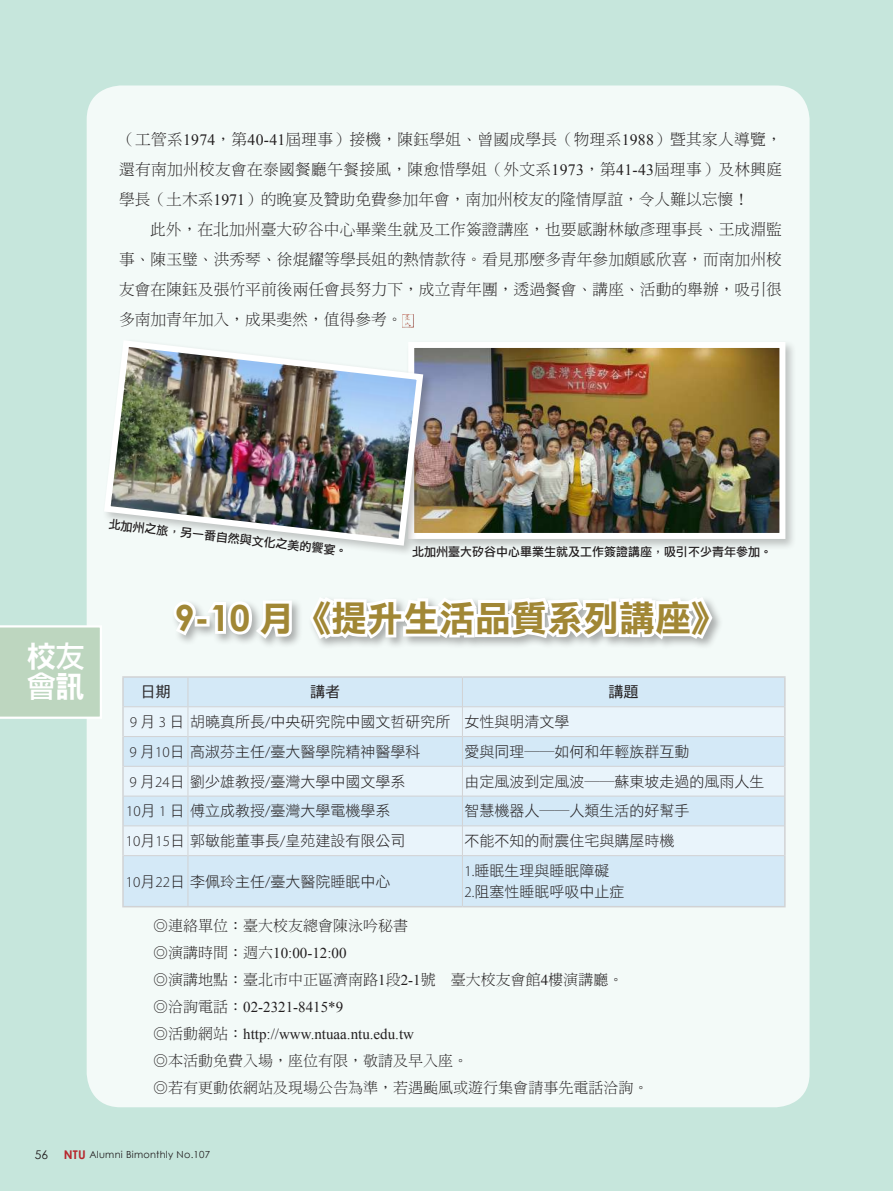
<style>
.page{position:relative;width:893px;height:1191px;background:#c6e6dc}
.page>*{position:absolute;margin:0;border:0;box-sizing:border-box;transform-origin:0 0}
.t1{font:36px "DF Li Hei Std W7";color:#a18735}
.t2{font:30px "DF Hei Std W9";color:#fff}
.t3{font:30px "DF Li Hei Std W5";color:#fff}
.t4{font:15.75px/30px "DF Ming Std W3";color:#231f20;text-align:justify}
.t5{font:15px/29.7px "DF Hei Std W3";color:#231f20}
.t6{font:15px/27px "DF Ming Std W3";color:#231f20}
.t7{font:15px/27px "Times New Roman";color:#231f20}
.t8{font:15px "DF Hei Std W5";color:#231f20}
.t9{font:12px "DF Li Hei Std W5";color:#231f20}
.t10{font:12px "Century Gothic";color:#231f20}
.t11{font:9.75px "Century Gothic";letter-spacing:.025em;color:#231f20}
.s1{font-family:"Times New Roman"}
.s2{font-family:"DF Li Hei Std W5"}
.s3{font-family:"DF Hei Std W9"}
.s4{font-family:"Century Gothic";font-weight:700}
.s5{font-family:"Myriad Pro";font-weight:300}
.s6{font-family:"MS Mincho"}
.s7{font-family:"DF Ming Std W3"}
.s8{font-weight:700;font-size:12px;color:#b7282e}
</style>
<div class="page">
<div style="left:87px;top:85px;width:723px;height:1022px;background:#f3faf8;border-radius:34px"></div>
<img style="left:403px;top:314px;width:11px;height:14px">
<div style="left:406px;top:340px;width:391px;height:210px;background:#231f20;opacity:.25"></div>
<img style="left:434px;top:349px;width:344px;height:183px">
<div style="left:408px;top:342px;width:377px;height:197px;border:6px solid #fff"></div>
<div style="left:102px;top:338px;width:332px;height:219px;background:#231f20;opacity:.25"></div>
<img style="left:102px;top:338px;width:325px;height:211px">
<div style="left:171px;top:595px;width:553px;height:55px;background:#231f20;opacity:.35"></div>
<svg style="left:171px;top:596px;width:124px;height:47px"></svg>
<svg style="left:306px;top:595px;width:411px;height:49px"></svg>
<div style="left:124px;top:677px;width:660px;height:229px;background:#d4e9f7"></div>
<svg style="left:124px;top:707px;width:660px;height:148px;fill:#e9f4fb"></svg>
<hr style="left:122px;top:676px;width:66px;height:1px;background:#d1d2d4">
<hr style="left:122px;top:677px;width:2px;height:30px;background:#d1d2d4">
<hr style="left:188px;top:676px;width:274px;height:1px;background:#d1d2d4">
<hr style="left:462px;top:676px;width:324px;height:1px;background:#d1d2d4">
<hr style="left:784px;top:677px;width:2px;height:30px;background:#d1d2d4">
<hr style="left:122px;top:707px;width:2px;height:29px;background:#d1d2d4">
<hr style="left:784px;top:707px;width:2px;height:29px;background:#d1d2d4">
<hr style="left:122px;top:736px;width:2px;height:30px;background:#d1d2d4">
<hr style="left:784px;top:736px;width:2px;height:30px;background:#d1d2d4">
<hr style="left:122px;top:766px;width:2px;height:30px;background:#d1d2d4">
<hr style="left:784px;top:766px;width:2px;height:30px;background:#d1d2d4">
<hr style="left:122px;top:796px;width:2px;height:30px;background:#d1d2d4">
<hr style="left:784px;top:796px;width:2px;height:30px;background:#d1d2d4">
<hr style="left:122px;top:826px;width:2px;height:29px;background:#d1d2d4">
<hr style="left:784px;top:826px;width:2px;height:29px;background:#d1d2d4">
<hr style="left:122px;top:855px;width:2px;height:51px;background:#d1d2d4">
<hr style="left:784px;top:855px;width:2px;height:51px;background:#d1d2d4">
<hr style="left:122px;top:906px;width:66px;height:1px;background:#d1d2d4">
<hr style="left:188px;top:906px;width:274px;height:1px;background:#d1d2d4">
<hr style="left:462px;top:906px;width:324px;height:1px;background:#d1d2d4">
<hr style="left:124px;top:706px;width:64px;height:1px;background:#d1d2d4">
<hr style="left:188px;top:706px;width:274px;height:1px;background:#d1d2d4">
<hr style="left:463px;top:706px;width:321px;height:1px;background:#d1d2d4">
<hr style="left:124px;top:736px;width:64px;height:1px;background:#d1d2d4">
<hr style="left:188px;top:736px;width:274px;height:1px;background:#d1d2d4">
<hr style="left:463px;top:736px;width:321px;height:1px;background:#d1d2d4">
<hr style="left:124px;top:766px;width:64px;height:1px;background:#d1d2d4">
<hr style="left:188px;top:766px;width:274px;height:1px;background:#d1d2d4">
<hr style="left:463px;top:766px;width:321px;height:1px;background:#d1d2d4">
<hr style="left:124px;top:796px;width:64px;height:1px;background:#d1d2d4">
<hr style="left:188px;top:796px;width:274px;height:1px;background:#d1d2d4">
<hr style="left:463px;top:796px;width:321px;height:1px;background:#d1d2d4">
<hr style="left:124px;top:825px;width:64px;height:1px;background:#d1d2d4">
<hr style="left:188px;top:825px;width:274px;height:1px;background:#d1d2d4">
<hr style="left:463px;top:825px;width:321px;height:1px;background:#d1d2d4">
<hr style="left:124px;top:855px;width:64px;height:1px;background:#d1d2d4">
<hr style="left:188px;top:855px;width:274px;height:1px;background:#d1d2d4">
<hr style="left:463px;top:855px;width:321px;height:1px;background:#d1d2d4">
<hr style="left:188px;top:677px;width:1px;height:30px;background:#d1d2d4">
<hr style="left:462px;top:677px;width:1px;height:30px;background:#d1d2d4">
<svg style="left:188px;top:707px;width:1px;height:29px"></svg>
<svg style="left:462px;top:707px;width:1px;height:29px"></svg>
<hr style="left:188px;top:736px;width:1px;height:30px;background:#d1d2d4">
<hr style="left:462px;top:736px;width:1px;height:30px;background:#d1d2d4">
<hr style="left:188px;top:766px;width:1px;height:30px;background:#d1d2d4">
<hr style="left:462px;top:766px;width:1px;height:30px;background:#d1d2d4">
<hr style="left:188px;top:796px;width:1px;height:30px;background:#d1d2d4">
<hr style="left:462px;top:796px;width:1px;height:30px;background:#d1d2d4">
<svg style="left:188px;top:826px;width:1px;height:29px"></svg>
<svg style="left:462px;top:826px;width:1px;height:29px"></svg>
<hr style="left:188px;top:855px;width:1px;height:51px;background:#d1d2d4">
<hr style="left:462px;top:855px;width:1px;height:51px;background:#d1d2d4">
<svg style="left:0;top:625px;width:102px;height:94px;background:#c1d8c3"></svg>
<p class="t4" style="left:119px;top:124px;width:665px">（工管系<span class="s1">1974</span>，第<span class="s1">40-41</span>屆理事）接機，陳鈺學姐、曾國成學長（物理系<span class="s1">1988</span>）暨其家人導覽，還有南加州校友會在泰國餐廳午餐接風，陳愈惜學姐（外文系<span class="s1">1973</span>，第<span class="s1">41-43</span>屆理事）及林興庭學長（土木系<span class="s1">1971</span>）的晚宴及贊助免費參加年會，南加州校友的隆情厚誼，令人難以忘懷！</p>
<p class="t4" style="left:119px;top:214px;width:664px;text-indent:31px">此外，在北加州臺大矽谷中心畢業生就及工作簽證講座，也要感謝林敏彥理事長、王成淵監事、陳玉璧、洪秀琴、徐焜耀等學長姐的熱情款待。看見那麼多青年參加頗感欣喜，而南加州校友會在陳鈺及張竹平前後兩任會長努力下，成立青年團，透過餐會、講座、活動的舉辦，吸引很多南加青年加入，成果斐然，值得參考。</p>
<p class="t9" style="left:109px;top:518px;width:241px;rotate:6deg">北加州之旅，另一番自然與文化之美的饗宴。</p>
<p class="t9" style="left:412px;top:545px;width:361px">北加州臺大矽谷中心畢業生就及工作簽證講座，吸引不少青年參加。</p>
<h2 class="t2" style="left:27px;top:640px;width:60px">校<span class="s2">友</span></h2>
<h2 class="t3" style="left:27px;top:670px;width:60px">會<span class="s3">訊</span></h2>
<h1 class="t1" style="left:174px;top:598px;width:554px"><span class="s4">9-10</span> 月《提升生活品質系列講座》</h1>
<p class="t8" style="left:140px;top:684px;width:31px">日期</p>
<p class="t8" style="left:310px;top:684px;width:31px">講者</p>
<p class="t8" style="left:609px;top:684px;width:31px">講題</p>
<p class="t5" style="left:129px;top:706px;width:442px"><span class="s5">9</span> 月 <span class="s5">3</span> 日胡曉真所長<span class="s5">/</span>中央研究院中國文哲研究所 女性與明清文學<br><span class="s5">9</span> 月<span class="s5">10</span>日高淑芬主任<span class="s5">/</span>臺大醫學院精神醫學科</p>
<p class="t5" style="left:465px;top:736px;width:226px">愛與同理──如何和年輕族群互動</p>
<p class="t5" style="left:129px;top:766px;width:277px"><span class="s5">9</span> 月<span class="s5">24</span>日劉少雄教授<span class="s5">/</span>臺灣大學中國文學系</p>
<p class="t5" style="left:465px;top:766px;width:301px">由定風波到定風波──蘇東坡走過的風雨人生</p>
<p class="t5" style="left:126px;top:796px;width:266px"><span class="s5">10</span>月 <span class="s5">1</span> 日傅立成教授<span class="s5">/</span>臺灣大學電機學系</p>
<p class="t5" style="left:465px;top:796px;width:226px">智慧機器人──人類生活的好幫手</p>
<p class="t5" style="left:126px;top:825px;width:281px"><span class="s5">10</span>月<span class="s5">15</span>日郭敏能董事長<span class="s5">/</span>皇苑建設有限公司</p>
<p class="t5" style="left:465px;top:825px;width:211px">不能不知的耐震住宅與購屋時機</p>
<p class="t5" style="left:126px;top:866px;width:266px"><span class="s5">10</span>月<span class="s5">22</span>日李佩玲主任<span class="s5">/</span>臺大醫院睡眠中心</p>
<p class="t5" style="left:465px;top:860px;width:161px;line-height:21px"><span class="s5">1.</span>睡眠生理與睡眠障礙<br><span class="s5">2.</span>阻塞性睡眠呼吸中止症</p>
<p class="t6" style="left:153px;top:911px;width:256px"><span class="s6">◎</span>連絡單位：臺大校友總會陳泳吟秘書</p>
<p class="t7" style="left:153px;top:939px;width:195px"><span class="s6">◎</span><span class="s7">演講時間：週六</span>10:00-12:00</p>
<p class="t6" style="left:153px;top:965px;width:471px"><span class="s6">◎</span>演講地點：臺北市中正區濟南路<span class="s1">1</span>段<span class="s1">2-1</span>號　臺大校友會館<span class="s1">4</span>樓演講廳。</p>
<p class="t7" style="left:153px;top:993px;width:262px"><span class="s6">◎</span><span class="s7">洽詢電話：</span>02-2321-8415*9<br><span class="s6">◎</span><span class="s7">活動網站：</span>http://www.ntuaa.ntu.edu.tw</p>
<p class="t6" style="left:153px;top:1046px;width:496px"><span class="s6">◎</span>本活動免費入場，座位有限，敬請及早入座。<br><span class="s6">◎</span>若有更動依網站及現場公告為準，若遇颱風或遊行集會請事先電話洽詢。</p>
<p class="t10" style="left:35px;top:1147px;width:15px">56</p>
<p class="t11" style="left:64px;top:1148px;width:148px"><span class="s8">NTU</span> Alumni Bimonthly No.107</p>
</div>
